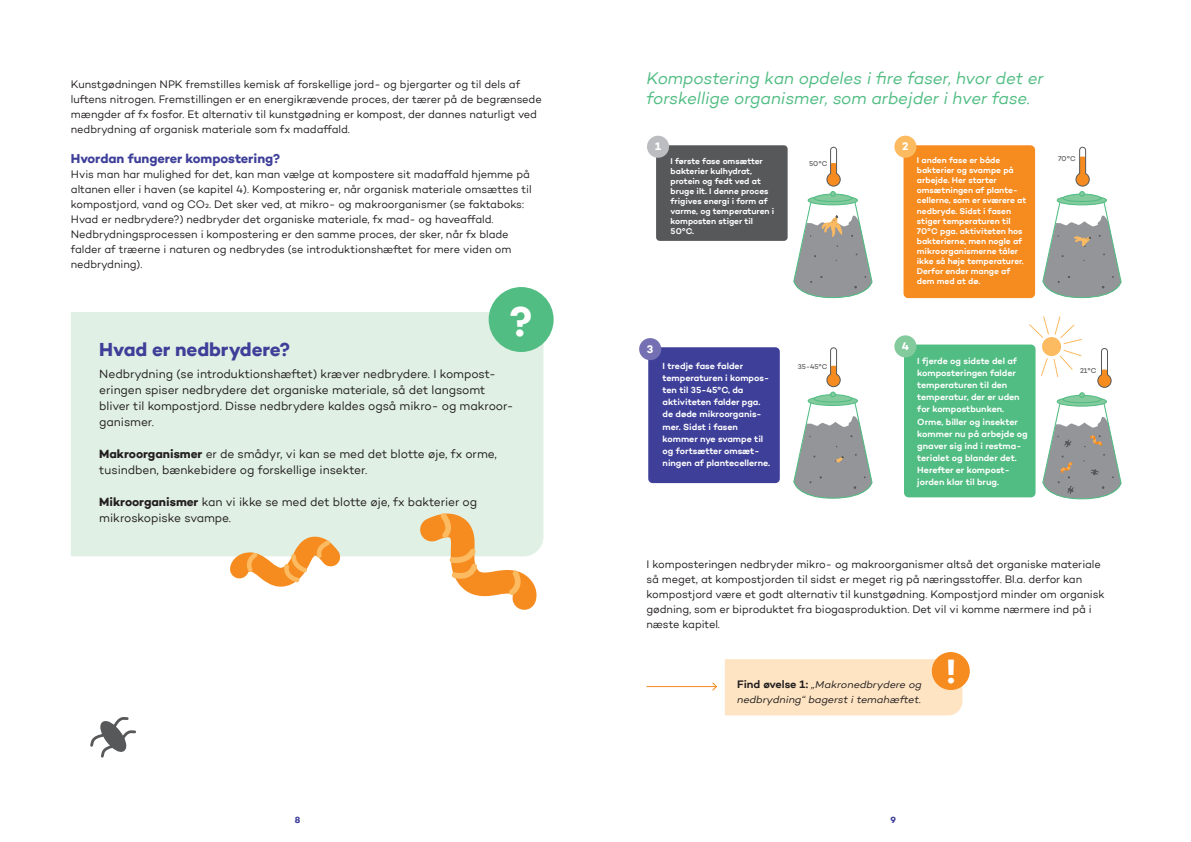
<style>
.page{position:relative;width:1191px;height:842px;background:#fff}
.page>*{position:absolute;margin:0;border:0;box-sizing:border-box;transform-origin:0 0}
.t1{font:700 42px "Campton";color:#fff}
.t2{font:700 34px "Campton";color:#fff}
.t3{font:700 19px "Campton";letter-spacing:-.005em;color:#3e3f99}
.t4{font:17px/20px "Campton Book Italic 2";letter-spacing:-.01em;color:#51bd83}
.t5{font:700 13px "Campton";letter-spacing:-.005em;color:#3e3f99}
.t6{font:12px/16px "Campton Book 2";letter-spacing:-.005em;color:#231f20}
.t7{font:700 11.1px "Campton";color:#fff}
.t8{font:11px/15px "Campton Book 2";letter-spacing:-.005em;color:#231f20}
.t9{font:10.1px/15px "Campton Book Italic 2";letter-spacing:-.005em;color:#231f20;scale:1.07 1}
.t10{font:600 9.1px/12.1px "Campton";letter-spacing:-.005em;color:#fff}
.t11{font:700 9px "Campton";color:#3e3f99}
.t12{font:600 8.6px/10.1px "Campton";letter-spacing:-.005em;color:#fff}
.t13{font:500 7.1px "Campton";letter-spacing:-.01em;color:#57585a}
.s1{font-family:"Campton"}
.s2{font-family:"Campton";font-weight:700}
.s3{font-family:"Campton";font-weight:600;font-size:11.2px}
</style>
<div class="page">
<div style="left:71px;top:312px;width:472px;height:244px;background:#e0f0e4"></div>
<div style="left:488px;top:287px;width:65px;height:65px;background:#51bd83;border-radius:50%"></div>
<div style="left:725px;top:659px;width:237px;height:56px;background:#fee4c2"></div>
<hr style="left:646px;top:686px;width:70px;height:1px;background:#f68b1f">
<svg style="left:711px;top:682px;width:7px;height:9px"></svg>
<div style="left:931px;top:652px;width:38px;height:38px;background:#f68b1f;border-radius:50%"></div>
<div style="left:904px;top:345px;width:131px;height:152px;background:#51bd83;border-radius:5px"></div>
<div style="left:894px;top:335px;width:22px;height:22px;background:#83ca9d;border-radius:50%"></div>
<div style="left:903px;top:145px;width:132px;height:153px;background:#f68b1f;border-radius:5px"></div>
<div style="left:894px;top:136px;width:22px;height:22px;background:#fcba61;border-radius:50%"></div>
<div style="left:656px;top:145px;width:131px;height:96px;background:#57585a;border-radius:4px"></div>
<div style="left:647px;top:136px;width:22px;height:22px;background:#bcbdc0;border-radius:50%"></div>
<div style="left:648px;top:347px;width:132px;height:136px;background:#3e3f99;border-radius:4px"></div>
<div style="left:639px;top:338px;width:22px;height:22px;background:#756fb3;border-radius:50%"></div>
<svg style="left:793px;top:146px;width:80px;height:153px"></svg>
<svg style="left:1042px;top:146px;width:80px;height:153px"></svg>
<svg style="left:793px;top:347px;width:80px;height:152px"></svg>
<svg style="left:1028px;top:316px;width:94px;height:184px"></svg>
<svg style="left:404px;top:506px;width:140px;height:104px"></svg>
<svg style="left:218px;top:520px;width:139px;height:67px"></svg>
<svg style="left:90px;top:717px;width:46px;height:41px"></svg>
<p class="t8" style="left:71px;top:77px;width:472px">Kunstgødningen NPK fremstilles kemisk af forskellige jord- og bjergarter og til dels af luftens nitrogen. Fremstillingen er en energikrævende proces, der tærer på de begrænsede mængder af fx fosfor. Et alternativ til kunstgødning er kompost, der dannes naturligt ved nedbrydning af organisk materiale som fx madaffald.</p>
<h2 class="t5" style="left:71px;top:151px;width:211px">Hvordan fungerer kompostering?</h2>
<p class="t8" style="left:71px;top:167px;width:462px">Hvis man har mulighed for det, kan man vælge at kompostere sit madaffald hjemme på altanen eller i haven (se kapitel 4). Kompostering er, når organisk materiale omsættes til kompostjord, vand og CO<span class="s1">2</span>. Det sker ved, at mikro- og makroorganismer (se faktaboks:<br>Hvad er nedbrydere?) nedbryder det organiske materiale, fx mad- og have affald.<br>Nedbrydningsprocessen i kompostering er den samme proces, der sker, når fx blade falder af træerne i naturen og nedbrydes (se introduktionshæftet for mere viden om nedbrydning).</p>
<h1 class="t1" style="left:510px;top:295px;width:24px">?</h1>
<h3 class="t3" style="left:99px;top:337px;width:192px">Hvad er nedbrydere?</h3>
<p class="t6" style="left:99px;top:381px;width:387px">eringen spiser nedbrydere det organiske materiale, så det langsomt</p>
<p class="t6" style="left:99px;top:413px;width:56px">ganismer.</p>
<p class="t6" style="left:99px;top:445px;width:399px"><span class="s2">Makroorganismer</span> er de smådyr, vi kan se med det blotte øje, fx orme, tusindben, bænkebidere og forskellige insekter.</p>
<p class="t6" style="left:99px;top:493px;width:379px"><span class="s2">Mikroorganismer</span> kan vi ikke se med det blotte øje, fx bakterier og mikroskopiske svampe.</p>
<p class="t6" style="left:99px;top:365px;width:398px">Nedbrydning (se introduktionshæftet) kræver nedbrydere. I kompost-</p>
<p class="t6" style="left:99px;top:397px;width:416px">bliver til kompostjord. Disse nedbrydere kaldes også mikro- og makroor-</p>
<h3 class="t4" style="left:646px;top:68px;width:398px">Kompostering kan opdeles i fire faser, hvor det er forskellige organismer, som arbejder i hver fase.</h3>
<p class="t7" style="left:655px;top:139px;width:7px">1</p>
<p class="t12" style="left:670px;top:156px;width:105px">I første fase omsætter bakterier kulhydrat, protein og fedt ved at bruge ilt. I denne proces frigives energi i form af varme, og temperaturen i komposten stiger til<br>50°C.</p>
<p class="t13" style="left:809px;top:159px;width:20px">50°C</p>
<p class="t7" style="left:902px;top:139px;width:8px">2</p>
<p class="t12" style="left:917px;top:155px;width:98px">I anden fase er både bakterier og svampe på arbejde. Her starter</p>
<p class="t12" style="left:917px;top:195px;width:111px">cellerne, som er sværere at nedbryde. Sidst i fasen stiger temperaturen til<br>70°C pga. aktiviteten hos bakterierne, men nogle af mikroorganismerne tåler ikke så høje temperaturer.<br>Derfor ender mange af dem med at dø.</p>
<p class="t12" style="left:917px;top:185px;width:102px">omsætningen af plante-</p>
<p class="t13" style="left:1058px;top:154px;width:19px">70°C</p>
<p class="t7" style="left:647px;top:342px;width:8px">3</p>
<p class="t10" style="left:662px;top:359px;width:82px">I tredje fase falder</p>
<p class="t10" style="left:662px;top:384px;width:99px">ten til 35-45°C, da aktiviteten falder pga.</p>
<p class="t10" style="left:662px;top:420px;width:102px">mer. Sidst i fasen kommer nye svampe til</p>
<p class="t10" style="left:662px;top:456px;width:109px">ningen af plantecellerne.</p>
<p class="t10" style="left:662px;top:372px;width:108px">temperaturen i kompos-</p>
<p class="t10" style="left:662px;top:408px;width:101px">de døde mikroorganis-</p>
<p class="t10" style="left:662px;top:444px;width:98px">og fortsætter omsæt-</p>
<p class="t13" style="left:798px;top:362px;width:31px">35-45°C</p>
<p class="t7" style="left:901px;top:339px;width:9px">4</p>
<p class="t10" style="left:917px;top:355px;width:112px">I fjerde og sidste del af komposteringen falder temperaturen til den temperatur, der er uden for kompostbunken.<br>Orme, biller og insekter kommer nu på arbejde og</p>
<p class="t10" style="left:917px;top:452px;width:101px">terialet og blander det.</p>
<p class="t10" style="left:917px;top:476px;width:83px">jorden klar til brug.</p>
<p class="t10" style="left:917px;top:439px;width:106px">gnaver sig ind i restma-</p>
<p class="t10" style="left:917px;top:464px;width:94px">Herefter er kompost-</p>
<p class="t13" style="left:1080px;top:366px;width:18px">21°C</p>
<p class="t8" style="left:646px;top:557px;width:460px">I komposteringen nedbryder mikro- og makroorganismer altså det organiske materiale så meget, at kompostjorden til sidst er meget rig på næringsstoffer. Bl.a. derfor kan kompostjord være et godt alternativ til kunstgødning. Kompostjord minder om organisk gødning, som er biproduktet fra biogasproduktion. Det vil vi komme nærmere ind på i næste kapitel.</p>
<p class="t9" style="left:737px;top:677px;width:174px"><span class="s3">Find øvelse 1:</span> „Makronedbrydere og nedbrydning“ bagerst i temahæftet.</p>
<h2 class="t2" style="left:946px;top:650px;width:12px">!</h2>
<p class="t11" style="left:295px;top:815px;width:7px">8</p>
<p class="t11" style="left:890px;top:815px;width:7px">9</p>
</div>
